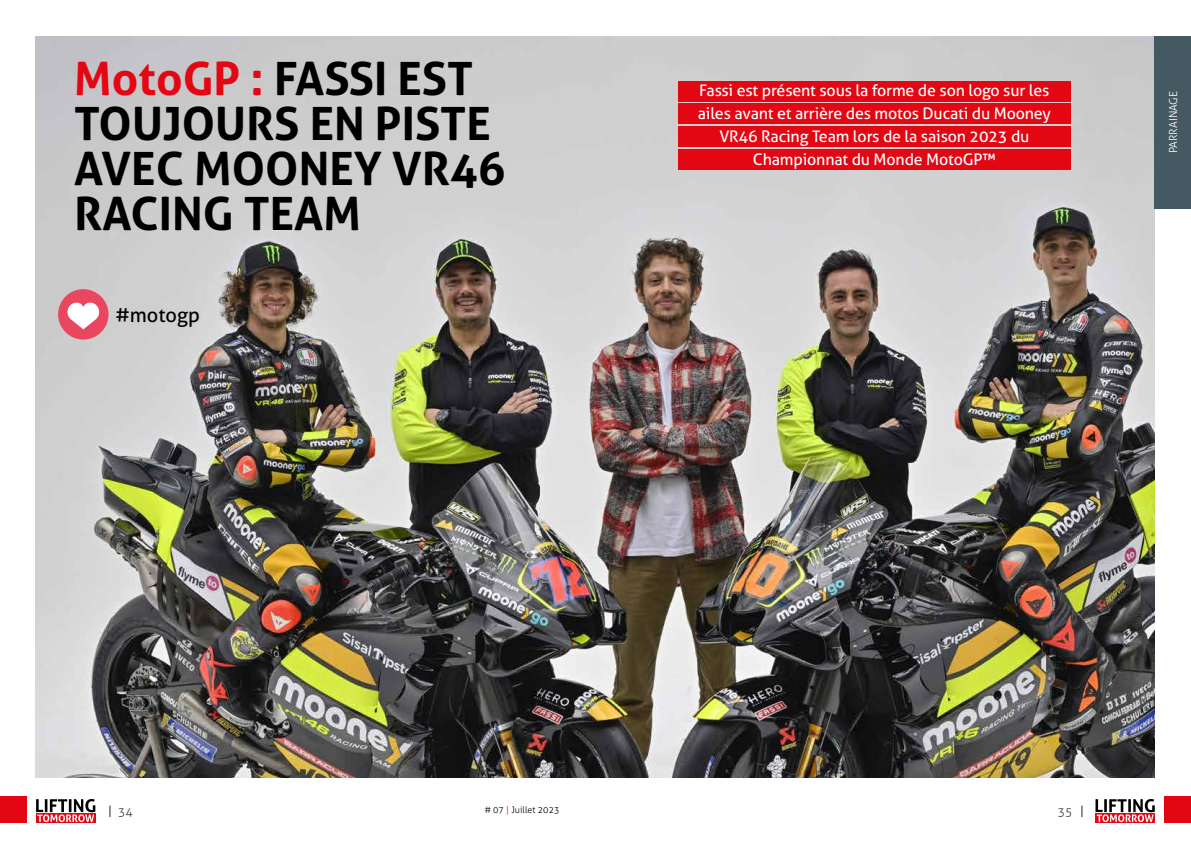
<style>
.page{position:relative;width:1191px;height:842px;background:#fff}
.page>*{position:absolute;margin:0;border:0;box-sizing:border-box;transform-origin:0 0}
.t1{font:700 46px/45px "Aller";color:#000}
.t2{font:20px "Aller";color:#000}
.t3{font:16px/23px "Aller";letter-spacing:-.01em;color:#fff;text-align:center}
.t4{font:300 12px "Aller";color:#3c3c3b}
.t5{font:300 11px "Aller";color:#fff}
.t6{font:300 9px "Aller";color:#000}
.s1{color:#e30613}
.s2{color:#000}
</style>
<div class="page">
<div style="left:36px;top:813px;width:60px;height:10px;background:#e30613"></div>
<svg style="left:36px;top:799px;width:59px;height:23px"></svg>
<div style="left:1095px;top:813px;width:60px;height:10px;background:#e30613"></div>
<svg style="left:1095px;top:799px;width:59px;height:23px"></svg>
<img style="left:35px;top:36px;width:1120px;height:741px">
<div style="left:1155px;top:36px;width:36px;height:172px;background:#455963"></div>
<div style="left:58px;top:289px;width:50px;height:51px;background:#e9465f;border-radius:50%"></div>
<svg style="left:67px;top:302px;width:33px;height:27px"></svg>
<div style="left:1164px;top:797px;width:27px;height:26px;background:#e30613"></div>
<div style="left:0;top:797px;width:26px;height:26px;background:#e30613"></div>
<div style="left:678px;top:81px;width:392px;height:20px;background:#e30613"></div>
<div style="left:678px;top:104px;width:392px;height:20px;background:#e30613"></div>
<div style="left:678px;top:126px;width:392px;height:21px;background:#e30613"></div>
<div style="left:678px;top:149px;width:392px;height:20px;background:#e30613"></div>
<h1 class="t1" style="left:74px;top:56px;width:432px"><span class="s1">MotoGP :</span> FASSI EST<br>TOUJOURS EN PISTE<br>AVEC MOONEY VR46<br>RACING TEAM</h1>
<p class="t2" style="left:115px;top:302px;width:86px">#motogp</p>
<p class="t3" style="left:698px;top:79px;width:355px">Fassi est présent sous la forme de son logo sur les ailes avant et arrière des motos Ducati du Mooney VR46 Racing Team lors de la saison 2023 du Championnat du Monde MotoGP™</p>
<p class="t5" style="left:1166px;top:153px;width:64px;rotate:-90deg">PARRAINAGE</p>
<p class="t4" style="left:108px;top:804px;width:26px"><span class="s2">|</span> 34</p>
<p class="t6" style="left:484px;top:804px;width:77px"># 07 <span class="s1">|</span> Juillet 2023</p>
<p class="t4" style="left:1057px;top:804px;width:28px">35 <span class="s2">|</span></p>
</div>
